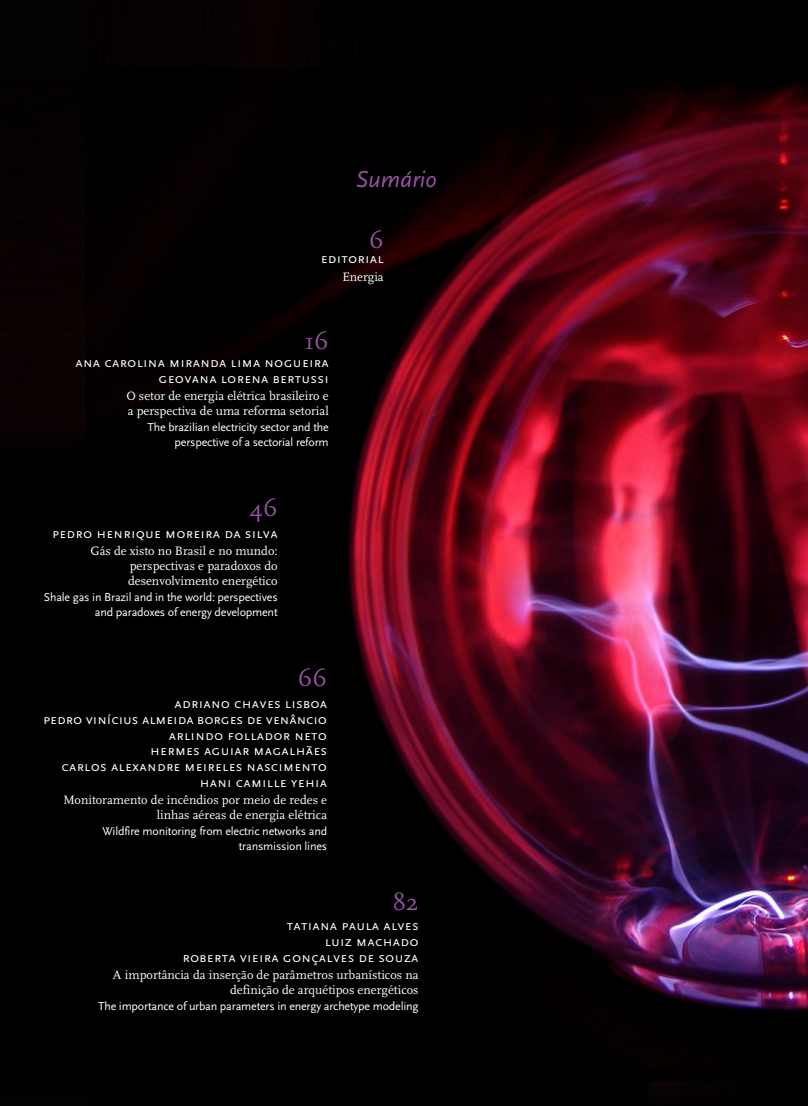
<style>
.page{position:relative;width:808px;height:1106px;background:#fff}
.page>*{position:absolute;margin:0;border:0;box-sizing:border-box;transform-origin:0 0}
.TÍTULO_sumário{font:24px "Scala";color:#9753a1}
.título{font:italic 24px "Scala Sans";color:#9753a1}
.Notas_-_ímpar_-_1{font:24px "Scala";color:#9753a1}
.AUTOR_sumário{font:14.25px "Scala Sans Caps";letter-spacing:.02em;color:#fff}
.AUTOR_sumário-2{font:14.25px "Scala Sans Caps";color:#fff}
.TÌTULO_inglês_sumári{font:12.75px/15px "Scala";color:#fff;text-align:right}
.TÍTULO_sumário-2{font:12.75px "Scala";color:#fff}
.TÌTULO_inglês_sumári-2{font:12px/15px "Scala Sans";letter-spacing:-.015em;color:#fff;text-align:right}
</style>
<div class="page">
<img style="left:0;top:0;width:808px;height:1106px">
<p class="título" style="left:356px;top:166px;width:83px">Sumário</p>
<p class="Notas_-_ímpar_-_1" style="left:369px;top:227px;width:16px">6</p>
<p class="AUTOR_sumário" style="left:321px;top:251px;width:65px">editorial</p>
<p class="TÍTULO_sumário-2" style="left:342px;top:270px;width:43px">Energia</p>
<p class="TÍTULO_sumário" style="left:305px;top:328px;width:25px">16</p>
<p class="AUTOR_sumário" style="left:75px;top:355px;width:255px">ana carolina miranda lima nogueira</p>
<p class="AUTOR_sumário" style="left:159px;top:370px;width:172px">geovana lorena bertussi</p>
<p class="TÌTULO_inglês_sumári" style="left:126px;top:388px;width:204px;text-align:left">O setor de energia elétrica brasileiro e a perspectiva de uma reforma setorial</p>
<p class="TÌTULO_inglês_sumári-2" style="left:148px;top:420px;width:183px">The brazilian electricity sector and the perspective of a sectorial reform</p>
<p class="TÍTULO_sumário" style="left:250px;top:495px;width:29px">46</p>
<p class="AUTOR_sumário" style="left:52px;top:525px;width:227px">pedro henrique moreira da silva</p>
<p class="TÌTULO_inglês_sumári" style="left:128px;top:543px;width:151px;text-align:justify;text-indent:-38px">Gás de xisto no Brasil e no mundo: perspectivas e paradoxos do desenvolvimento energético</p>
<p class="TÌTULO_inglês_sumári-2" style="left:44px;top:589px;width:235px">Shale gas in Brazil and in the world: perspectives and paradoxes of energy development</p>
<p class="TÍTULO_sumário" style="left:298px;top:664px;width:31px">66</p>
<p class="AUTOR_sumário" style="left:175px;top:695px;width:154px">adriano chaves lisboa</p>
<p class="AUTOR_sumário-2" style="left:43px;top:711px;width:285px">pedro vinícius almeida borges de venâncio</p>
<p class="AUTOR_sumário" style="left:169px;top:727px;width:160px">arlindo follador neto</p>
<p class="AUTOR_sumário" style="left:150px;top:743px;width:178px">hermes aguiar magalhães</p>
<p class="AUTOR_sumário" style="left:61px;top:758px;width:267px">carlos alexandre meireles nascimento</p>
<p class="AUTOR_sumário" style="left:200px;top:774px;width:129px">hani camille yehia</p>
<p class="TÌTULO_inglês_sumári" style="left:63px;top:792px;width:265px">Monitoramento de incêndios por meio de redes e linhas aéreas de energia elétrica</p>
<p class="TÌTULO_inglês_sumári-2" style="left:102px;top:824px;width:226px">Wildfire monitoring from electric networks and transmission lines</p>
<p class="TÍTULO_sumário" style="left:393px;top:889px;width:27px">82</p>
<p class="AUTOR_sumário" style="left:287px;top:918px;width:133px">tatiana paula alves</p>
<p class="AUTOR_sumário" style="left:325px;top:933px;width:95px">luiz machado</p>
<p class="AUTOR_sumário" style="left:183px;top:949px;width:238px">roberta vieira gonçalves de souza</p>
<p class="TÌTULO_inglês_sumári" style="left:113px;top:967px;width:307px">A importância da inserção de parâmetros urbanísticos na definição de arquétipos energéticos</p>
<p class="TÌTULO_inglês_sumári-2" style="left:98px;top:998px;width:322px">The importance of urban parameters in energy archetype modeling</p>
</div>
